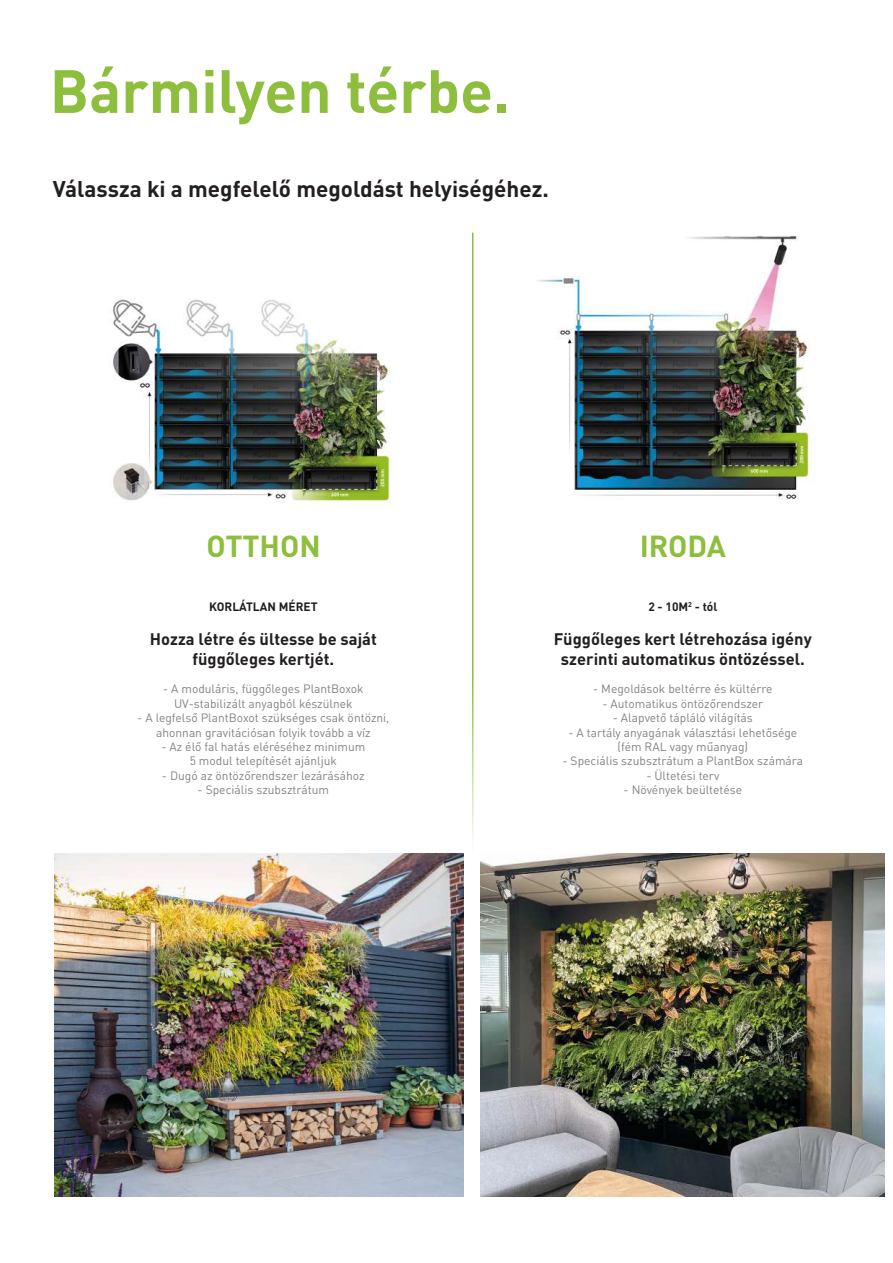
<style>
.page{position:relative;width:893px;height:1263px;background:#fff}
.page>*{position:absolute;margin:0;border:0;box-sizing:border-box;transform-origin:0 0}
.t1{font:700 60px "DIN Pro";color:#8dbe3e}
.t2{font:700 30px "DIN Pro";color:#8dbe3e}
.t3{font:700 22.5px "DIN Pro";color:#231f20}
.t4{font:700 16.5px/19.8px "DIN Pro";color:#231f20;text-align:center}
.t5{font:12px/14.4px "DIN Pro";color:#808285;text-align:center}
.t6{font:700 12px "DIN Pro";color:#231f20}
</style>
<div class="page">
<img style="left:54px;top:854px;width:410px;height:342px">
<img style="left:480px;top:854px;width:405px;height:342px">
<hr style="left:472px;top:233px;width:1px;height:621px;background:#8dbe3e">
<img style="left:112px;top:299px;width:284px;height:208px">
<img style="left:537px;top:235px;width:278px;height:265px">
<h1 class="t1" style="left:50px;top:41px;width:462px">Bármilyen térbe.</h1>
<h3 class="t3" style="left:53px;top:170px;width:498px">Válassza ki a megfelelő megoldást helyiségéhez.</h3>
<h2 class="t2" style="left:207px;top:521px;width:116px">OTTHON</h2>
<h2 class="t2" style="left:640px;top:521px;width:88px">IRODA</h2>
<p class="t6" style="left:209px;top:596px;width:110px">KORLÁTLAN MÉRET</p>
<h3 class="t4" style="left:150px;top:627px;width:228px">Hozza létre és ültesse be saját függőleges kertjét.</h3>
<p class="t5" style="left:163px;top:681px;width:202px">- A moduláris, függőleges PlantBoxok<br>UV-stabilizált anyagból készülnek</p>
<p class="t5" style="left:137px;top:709px;width:254px">- A legfelső PlantBoxot szükséges csak öntözni, ahonnan gravitációsan folyik tovább a víz</p>
<p class="t5" style="left:161px;top:738px;width:205px">- Az élő fal hatás eléréséhez minimum<br>5 modul telepítését ajánljuk</p>
<p class="t5" style="left:162px;top:767px;width:204px">- Dugó az öntözőrendszer lezárásához</p>
<p class="t5" style="left:198px;top:781px;width:133px">- Speciális szubsztrátum</p>
<p class="t6" style="left:648px;top:596px;width:71px">2 - 10M<sup>2</sup> - tól</p>
<h3 class="t4" style="left:554px;top:627px;width:259px">Függőleges kert létrehozása igény szerinti automatikus öntözéssel.</h3>
<p class="t5" style="left:593px;top:681px;width:181px">- Megoldások beltérre és kültérre</p>
<p class="t5" style="left:602px;top:695px;width:162px">- Automatikus öntözőrendszer</p>
<p class="t5" style="left:613px;top:709px;width:142px">- Alapvető tápláló világítás</p>
<p class="t5" style="left:568px;top:724px;width:230px">- A tartály anyagának választási lehetősége (fém RAL vagy műanyag)</p>
<p class="t5" style="left:563px;top:753px;width:242px">- Speciális szubsztrátum a PlantBox számára</p>
<p class="t5" style="left:646px;top:767px;width:75px">- Ültetési terv</p>
<p class="t5" style="left:624px;top:781px;width:120px">- Növények beültetése</p>
</div>
